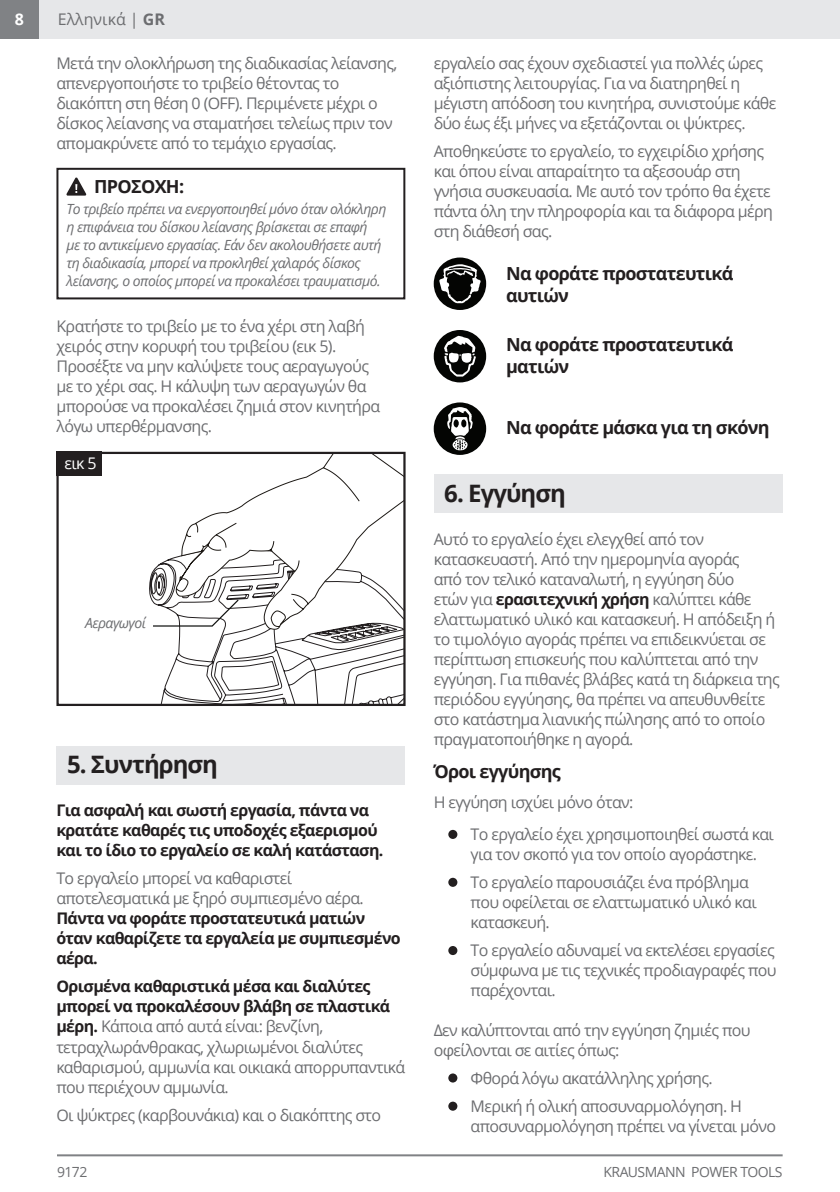
<style>
.page{position:relative;width:840px;height:1192px;background:#fff}
.page>*{position:absolute;margin:0;border:0;box-sizing:border-box;transform-origin:0 0}
.t1{font:700 24px "Open Sans";letter-spacing:-.04em;color:#231f20}
.t2{font:700 18px/22px "Open Sans";letter-spacing:-.04em;color:#231f20}
.t3{font:16px/20px "Open Sans";letter-spacing:-.04em;color:#6c6d70}
.t4{font:700 16px/20px "Open Sans";letter-spacing:-.04em;color:#231f20}
.t5{font:16px "Open Sans";color:#6c6d70}
.t6{font:16px "Open Sans";color:#fff}
.t7{font:700 16px "Open Sans";color:#fff}
.t8{font:italic 14px/18px "Open Sans";letter-spacing:-.04em;color:#6c6d70}
.t9{font:14px "Open Sans";letter-spacing:-.04em;color:#6c6d70}
.s1{font-weight:700}
.s2{font-weight:400;color:#6c6d70}
.s3{font-weight:700;color:#231f20}
</style>
<div class="page">
<div style="left:0;top:0;width:39px;height:39px;background:#808285"></div>
<hr style="left:57px;top:1153px;width:725px;height:2px;background:#808285">
<svg style="left:182px;top:454px;width:220px;height:93px"></svg>
<div style="left:56px;top:451px;width:349px;height:254px;border:2px solid #231f20"></div>
<svg style="left:149px;top:547px;width:255px;height:157px"></svg>
<div style="left:39px;top:0;width:800px;height:39px;background:#e6e7e9"></div>
<hr style="left:839px;top:0;width:1px;height:39px;background:#e6e7e9">
<div style="left:433px;top:474px;width:349px;height:38px;background:#e6e7e9"></div>
<div style="left:448px;top:829px;width:9px;height:9px;background:#231f20;border-radius:50%"></div>
<div style="left:448px;top:877px;width:9px;height:9px;background:#231f20;border-radius:50%"></div>
<div style="left:448px;top:945px;width:9px;height:9px;background:#231f20;border-radius:50%"></div>
<div style="left:448px;top:1073px;width:9px;height:9px;background:#231f20;border-radius:50%"></div>
<div style="left:448px;top:1101px;width:9px;height:9px;background:#231f20;border-radius:50%"></div>
<div style="left:56px;top:168px;width:349px;height:131px;border:2px solid #231f20"></div>
<svg style="left:66px;top:177px;width:20px;height:18px"></svg>
<div style="left:56px;top:451px;width:46px;height:24px;background:#231f20"></div>
<div style="left:56px;top:745px;width:349px;height:38px;background:#e6e7e9"></div>
<svg style="left:433px;top:257px;width:53px;height:53px"></svg>
<svg style="left:439px;top:264px;width:41px;height:39px"></svg>
<div style="left:433px;top:330px;width:53px;height:52px;background:#040503;border-radius:50%"></div>
<svg style="left:444px;top:335px;width:32px;height:41px"></svg>
<div style="left:433px;top:402px;width:53px;height:53px;background:#040503;border-radius:50%"></div>
<svg style="left:447px;top:407px;width:26px;height:43px"></svg>
<p class="t7" style="left:15px;top:7px;width:11px">8</p>
<p class="t5" style="left:58px;top:8px;width:109px">Ελληνικά | <span class="s1">GR</span></p>
<p class="t3" style="left:56px;top:53px;width:342px">Μετά την ολοκλήρωση της διαδικασίας λείανσης, απενεργοποιήστε το τριβείο θέτοντας το διακόπτη στη θέση 0 (OFF). Περιμένετε μέχρι ο δίσκος λείανσης να σταματήσει τελείως πριν τον απομακρύνετε από το τεμάχιο εργασίας.</p>
<p class="t2" style="left:94px;top:175px;width:91px">ΠΡΟΣΟΧΗ:</p>
<p class="t8" style="left:66px;top:199px;width:321px">Το τριβείο πρέπει να ενεργοποιηθεί μόνο όταν ολόκληρη η επιφάνεια του δίσκου λείανσης βρίσκεται σε επαφή<br>με το αντικείμενο εργασίας. Εάν δεν ακολουθήσετε αυτή τη διαδικασία, μπορεί να προκληθεί χαλαρός δίσκος λείανσης, ο οποίος μπορεί να προκαλέσει τραυματισμό.</p>
<p class="t3" style="left:56px;top:315px;width:325px">Κρατήστε το τριβείο με το ένα χέρι στη λαβή χειρός στην κορυφή του τριβείου (εικ 5).<br>Προσέξτε να μην καλύψετε τους αεραγωγούς με το χέρι σας. Η κάλυψη των αεραγωγών θα μπορούσε να προκαλέσει ζημιά στον κινητήρα λόγω υπερθέρμανσης.</p>
<p class="t6" style="left:64px;top:452px;width:34px">εικ 5</p>
<p class="t8" style="left:85px;top:614px;width:62px">Αεραγωγοί</p>
<p class="t1" style="left:67px;top:747px;width:152px">5. Συντήρηση</p>
<p class="t4" style="left:56px;top:799px;width:328px">Για ασφαλή και σωστή εργασία, πάντα να κρατάτε καθαρές τις υποδοχές εξαερισμού και το ίδιο το εργαλείο σε καλή κατάσταση.</p>
<p class="t4" style="left:56px;top:867px;width:346px"><span class="s2">Το εργαλείο μπορεί να καθαριστεί αποτελεσματικά με ξηρό συμπιεσμένο αέρα.<br></span>Πάντα να φοράτε προστατευτικά ματιών όταν καθαρίζετε τα εργαλεία με συμπιεσμένο αέρα.</p>
<p class="t3" style="left:56px;top:975px;width:350px"><span class="s3">Ορισμένα καθαριστικά μέσα και διαλύτες μπορεί να προκαλέσουν βλάβη σε πλαστικά μέρη.</span> Κάποια από αυτά είναι: βενζίνη, τετραχλωράνθρακας, χλωριωμένοι διαλύτες καθαρισμού, αμμωνία και οικιακά απορρυπαντικά που περιέχουν αμμωνία.</p>
<p class="t3" style="left:56px;top:1103px;width:326px">Οι ψύκτρες (καρβουνάκια) και ο διακόπτης στο</p>
<p class="t3" style="left:433px;top:53px;width:344px">εργαλείο σας έχουν σχεδιαστεί για πολλές ώρες αξιόπιστης λειτουργίας. Για να διατηρηθεί η μέγιστη απόδοση του κινητήρα, συνιστούμε κάθε δύο έως έξι μήνες να εξετάζονται οι ψύκτρες.</p>
<p class="t3" style="left:433px;top:141px;width:340px">Αποθηκεύστε το εργαλείο, το εγχειρίδιο χρήσης και όπου είναι απαραίτητο τα αξεσουάρ στη γνήσια συσκευασία. Με αυτό τον τρόπο θα έχετε πάντα όλη την πληροφορία και τα διάφορα μέρη στη διάθεσή σας.</p>
<p class="t2" style="left:506px;top:261px;width:229px">Να φοράτε προστατευτικά αυτιών</p>
<p class="t2" style="left:506px;top:333px;width:229px">Να φοράτε προστατευτικά ματιών</p>
<p class="t2" style="left:506px;top:415px;width:265px">Να φοράτε μάσκα για τη σκόνη</p>
<p class="t1" style="left:444px;top:476px;width:123px">6. Εγγύηση</p>
<p class="t3" style="left:433px;top:529px;width:347px">Αυτό το εργαλείο έχει ελεγχθεί από τον κατασκευαστή. Από την ημερομηνία αγοράς<br>από τον τελικό καταναλωτή, η εγγύηση δύο<br>ετών για <span class="s3">ερασιτεχνική χρήση</span> καλύπτει κάθε ελαττωματικό υλικό και κατασκευή. Η απόδειξη ή το τιμολόγιο αγοράς πρέπει να επιδεικνύεται σε περίπτωση επισκευής που καλύπτεται από την εγγύηση. Για πιθανές βλάβες κατά τη διάρκεια της περιόδου εγγύησης, θα πρέπει να απευθυνθείτε στο κατάστημα λιανικής πώλησης από το οποίο πραγματοποιήθηκε η αγορά.</p>
<p class="t2" style="left:433px;top:759px;width:129px">Όροι εγγύησης</p>
<p class="t3" style="left:433px;top:791px;width:201px">Η εγγύηση ισχύει μόνο όταν:</p>
<p class="t3" style="left:470px;top:823px;width:305px">Tο εργαλείο έχει χρησιμοποιηθεί σωστά και για τον σκοπό για τον οποίο αγοράστηκε.</p>
<p class="t3" style="left:470px;top:871px;width:287px">Tο εργαλείο παρουσιάζει ένα πρόβλημα που οφείλεται σε ελαττωματικό υλικό και κατασκευή.</p>
<p class="t3" style="left:470px;top:939px;width:307px;text-align:justify">Το εργαλείο αδυναμεί να εκτελέσει εργασίες σύμφωνα με τις τεχνικές προδιαγραφές που παρέχονται.</p>
<p class="t3" style="left:433px;top:1019px;width:318px">Δεν καλύπτονται από την εγγύηση ζημιές που οφείλονται σε αιτίες όπως:</p>
<p class="t3" style="left:470px;top:1067px;width:244px">Φθορά λόγω ακατάλληλης χρήσης.</p>
<p class="t3" style="left:470px;top:1095px;width:307px">Μερική ή ολική αποσυναρμολόγηση. Η αποσυναρμολόγηση πρέπει να γίνεται μόνο</p>
<p class="t9" style="left:57px;top:1161px;width:32px">9172</p>
<p class="t9" style="left:603px;top:1161px;width:181px">KRAUSMANN POWER TOOLS</p>
</div>
